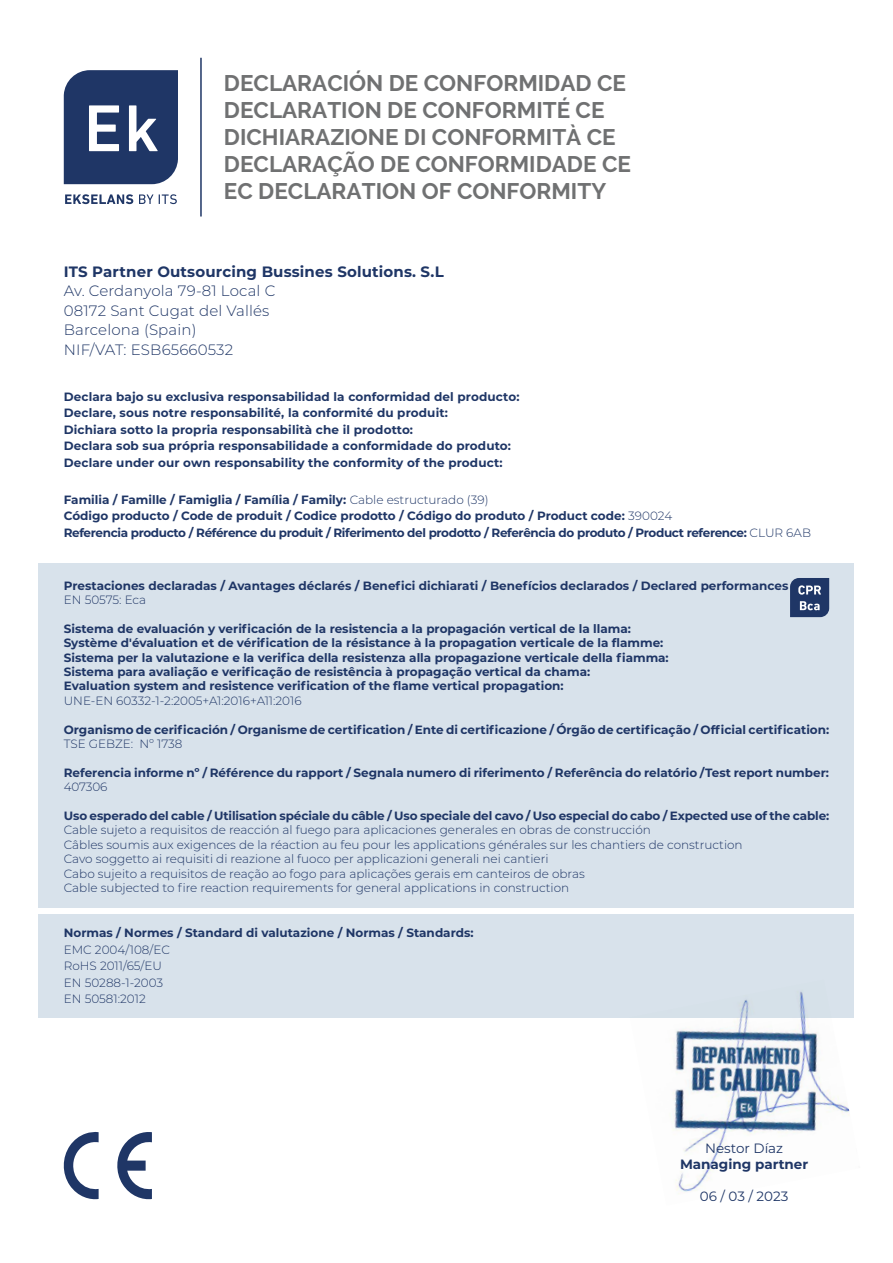
<style>
.page{position:relative;width:893px;height:1263px;background:#fff}
.page>*{position:absolute;margin:0;border:0;box-sizing:border-box;transform-origin:0 0}
.t1{font:700 22.5px "Raleway";color:#707172}
.t2{font:300 15px "Montserrat";letter-spacing:.01em;color:#1f3666}
.t3{font:700 15px "Montserrat";letter-spacing:.01em;color:#1f3666}
.t4{font:13.5px "Montserrat";color:#1f3666}
.t5{font:700 13.5px "Montserrat";color:#1f3666}
.t6{font:700 12px/14.4px "Montserrat";color:#1f3666}
.t7{font:300 12px/14.4px "Montserrat";color:#1f3666}
.t8{font:700 12px/16.5px "Montserrat";letter-spacing:-.02em;color:#1f3666}
.s1{font-weight:300}
.s2{font-weight:700}
</style>
<div class="page">
<div style="left:39px;top:564px;width:815px;height:344px;background:#d8e2eb"></div>
<img style="left:630px;top:1017px;width:224px;height:177px">
<div style="left:39px;top:914px;width:815px;height:103px;background:#d8e2eb"></div>
<hr style="left:200px;top:58px;width:2px;height:158px;background:#1f3666">
<svg style="left:117px;top:1132px;width:35px;height:68px"></svg>
<svg style="left:63px;top:1132px;width:36px;height:68px"></svg>
<svg style="left:64px;top:70px;width:114px;height:114px;background:#3c507a"></svg>
<svg style="left:65px;top:194px;width:68px;height:10px"></svg>
<svg style="left:139px;top:194px;width:14px;height:10px"></svg>
<svg style="left:159px;top:194px;width:18px;height:10px"></svg>
<svg style="left:790px;top:578px;width:39px;height:39px;background:#40537c"></svg>
<p class="t1" style="left:224px;top:71px;width:403px">DECLARACIÓN DE CONFORMIDAD CE</p>
<p class="t1" style="left:224px;top:98px;width:382px">DECLARATION DE CONFORMITÉ CE</p>
<p class="t1" style="left:224px;top:125px;width:393px">DICHIARAZIONE DI CONFORMITÀ CE</p>
<p class="t1" style="left:224px;top:152px;width:408px">DECLARAÇÃO DE CONFORMIDADE CE</p>
<p class="t1" style="left:224px;top:179px;width:384px">EC DECLARATION OF CONFORMITY</p>
<p class="t3" style="left:64px;top:261px;width:381px">ITS Partner Outsourcing Bussines Solutions. S.L</p>
<p class="t2" style="left:64px;top:281px;width:213px">Av. Cerdanyola 79-81 Local C</p>
<p class="t2" style="left:64px;top:300px;width:207px">08172 Sant Cugat del Vallés</p>
<p class="t2" style="left:64px;top:320px;width:134px">Barcelona (Spain)</p>
<p class="t2" style="left:64px;top:339px;width:171px">NIF/VAT: ESB65660532</p>
<p class="t6" style="left:64px;top:389px;width:457px">Declara bajo su exclusiva responsabilidad la conformidad del producto:</p>
<p class="t6" style="left:64px;top:405px;width:386px">Declare, sous notre responsabilité, la conformité du produit:</p>
<p class="t6" style="left:64px;top:422px;width:351px">Dichiara sotto la propria responsabilità che il prodotto:</p>
<p class="t6" style="left:64px;top:438px;width:449px">Declara sob sua própria responsabilidade a conformidade do produto:</p>
<p class="t6" style="left:64px;top:455px;width:440px">Declare under our own responsability the conformity of the product:</p>
<p class="t8" style="left:64px;top:490px;width:749px">Familia / Famille / Famiglia / Família / Family: <span class="s1">Cable estructurado (39)<br></span>Código producto / Code de produit / Codice prodotto / Código do produto / Product code: <span class="s1">390024<br></span>Referencia producto / Référence du produit / Riferimento del prodotto / Referência do produto / Product reference: <span class="s1">CLUR 6AB</span></p>
<p class="t6" style="left:64px;top:577px;width:733px">Prestaciones declaradas / Avantages déclarés / Benefici dichiarati / Benefícios declarados / Declared performances :</p>
<p class="t7" style="left:64px;top:592px;width:84px">EN 50575: Eca</p>
<p class="t6" style="left:64px;top:621px;width:606px">Sistema de evaluación y verificación de la resistencia a la propagación vertical de la llama:<br>Système d'évaluation et de vérification de la résistance à la propagation verticale de la flamme:<br>Sistema per la valutazione e la verifica della resistenza alla propagazione verticale della fiamma:<br>Sistema para avaliação e verificação de resistência à propagação vertical da chama:<br>Evaluation system and resistence verification of the flame vertical propagation:</p>
<p class="t7" style="left:64px;top:693px;width:239px">UNE-EN 60332-1-2:2005+A1:2016+A11:2016</p>
<p class="t6" style="left:64px;top:721px;width:767px">Organismo de cerificación / Organisme de certification / Ente di certificazione / Órgão de certificação / Official certification:</p>
<p class="t7" style="left:64px;top:736px;width:120px">TSE GEBZE: Nº 1738</p>
<p class="t6" style="left:64px;top:765px;width:767px">Referencia informe nº / Référence du rapport / Segnala numero di riferimento / Referência do relatório /Test report number:</p>
<p class="t7" style="left:64px;top:779px;width:45px">407306</p>
<p class="t6" style="left:64px;top:808px;width:767px">Uso esperado del cable / Utilisation spéciale du câble / Uso speciale del cavo / Uso especial do cabo / Expected use of the cable:</p>
<p class="t7" style="left:64px;top:822px;width:680px">Cable sujeto a requisitos de reacción al fuego para aplicaciones generales en obras de construcción<br>Câbles soumis aux exigences de la réaction au feu pour les applications générales sur les chantiers de construction Cavo soggetto ai requisiti di reazione al fuoco per applicazioni generali nei cantieri<br>Cabo sujeito a requisitos de reação ao fogo para aplicações gerais em canteiros de obras<br>Cable subjected to fire reaction requirements for general applications in construction</p>
<p class="t7" style="left:64px;top:924px;width:411px;line-height:16.5px"><span class="s2">Normas / Normes / Standard di valutazione / Normas / Standards:<br></span>EMC 2004/108/EC<br>RoHS 2011/65/EU<br>EN 50288-1-2003<br>EN 50581:2012</p>
<p class="t4" style="left:705px;top:1139px;width:80px">Nestor Díaz</p>
<p class="t5" style="left:680px;top:1154px;width:130px">Managing partner</p>
<p class="t4" style="left:700px;top:1187px;width:90px">06 / 03 / 2023</p>
</div>
